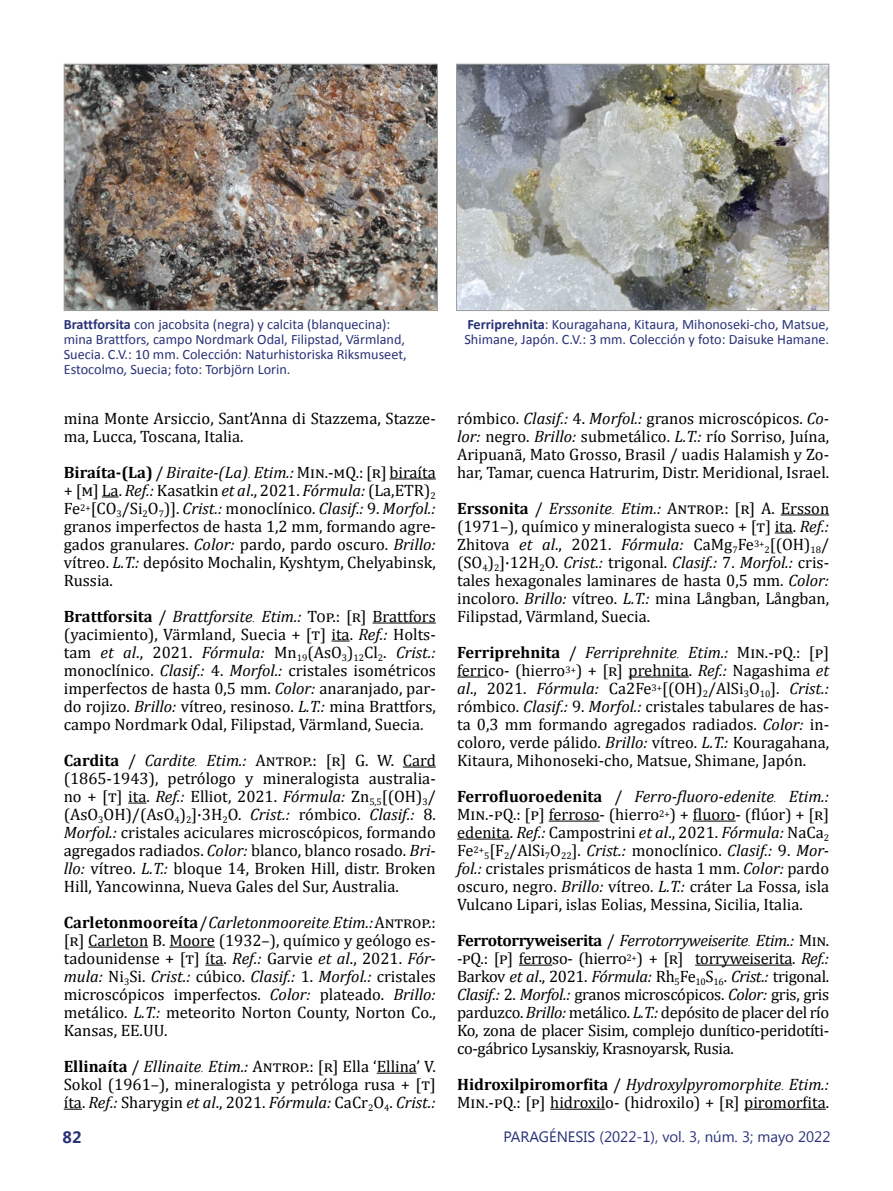
<style>
.page{position:relative;width:893px;height:1191px;background:#fff}
.page>*{position:absolute;margin:0;border:0;box-sizing:border-box;transform-origin:0 0}
.Párrafo_2_columnas{font:16.5px/18px "Cambria";color:#000;text-align:justify}
.t1{font:700 16.5px "Segoe UI";color:#283277}
.t2{font:15px "Segoe UI";color:#283277}
.pie_foto_artículo_ve{font:14.25px/15px "Calibri";color:#283277;text-align:justify}
.s1{font-weight:700}
.s2{font-style:italic}
.s3{font-family:"Times New Roman";font-style:italic;font-size:12px}
</style>
<div class="page">
<hr style="left:389px;top:478px;width:47px;height:1px;background:#000">
<svg style="left:102px;top:496px;width:17px;height:1px"></svg>
<hr style="left:373px;top:622px;width:63px;height:1px;background:#000">
<svg style="left:331px;top:640px;width:19px;height:1px"></svg>
<hr style="left:403px;top:766px;width:33px;height:1px;background:#000">
<svg style="left:128px;top:802px;width:18px;height:1px"></svg>
<hr style="left:88px;top:946px;width:60px;height:1px;background:#000">
<hr style="left:169px;top:946px;width:46px;height:1px;background:#000">
<svg style="left:205px;top:964px;width:19px;height:1px"></svg>
<hr style="left:377px;top:1072px;width:40px;height:1px;background:#000">
<svg style="left:64px;top:1108px;width:18px;height:1px"></svg>
<hr style="left:781px;top:514px;width:48px;height:1px;background:#000">
<svg style="left:775px;top:532px;width:18px;height:1px"></svg>
<hr style="left:457px;top:676px;width:31px;height:1px;background:#000">
<hr style="left:628px;top:676px;width:61px;height:1px;background:#000">
<hr style="left:549px;top:820px;width:51px;height:1px;background:#000">
<hr style="left:693px;top:820px;width:43px;height:1px;background:#000">
<hr style="left:457px;top:838px;width:53px;height:1px;background:#000">
<hr style="left:519px;top:964px;width:33px;height:1px;background:#000">
<hr style="left:695px;top:964px;width:97px;height:1px;background:#000">
<hr style="left:550px;top:1108px;width:55px;height:1px;background:#000">
<hr style="left:744px;top:1108px;width:82px;height:1px;background:#000">
<img style="left:66px;top:66px;width:370px;height:243px">
<div style="left:64px;top:64px;width:374px;height:247px;border:1px solid #9d9d9c"></div>
<img style="left:458px;top:66px;width:369px;height:243px">
<div style="left:456px;top:64px;width:373px;height:247px;border:1px solid #9d9d9c"></div>
<p class="pie_foto_artículo_ve" style="left:64px;top:317px;width:328px"><span class="s1">Brattforsita</span> con jacobsita (negra) y calcita (blanquecina):</p>
<p class="pie_foto_artículo_ve" style="left:64px;top:332px;width:344px">mina Brattfors, campo Nordmark Odal, Filipstad, Värmland, Suecia. C.V.: 10 mm. Colección: Naturhistoriska Riksmuseet, Estocolmo, Suecia; foto: Torbjörn Lorin.</p>
<p class="Párrafo_2_columnas" style="left:64px;top:409px;width:374px">mina Monte Arsiccio, Sant’Anna di Stazzema, Stazze&shy;ma, Lucca, Toscana, Italia.</p>
<p class="Párrafo_2_columnas" style="left:64px;top:463px;width:374px"><span class="s1">Biraíta-(La)</span> / <span class="s2">Biraite-(La)</span><span class="s3">.</span> <span class="s2">Etim.:</span> Min.-mQ.: [r] biraíta + [m] La. <span class="s2">Ref.:</span> Kasatkin <span class="s2">et al</span>., 2021. <span class="s2">Fórmula:</span> (La,ETR)<sub>2<br></sub>Fe<sup>2+</sup>[CO<sub>3</sub>/Si<sub>2</sub>O<sub>7</sub>)]. <span class="s2">Crist.:</span> monoclínico. <span class="s2">Clasif.:</span> 9. <span class="s2">Morfol.: </span>granos imperfectos de hasta 1,2 mm, formando agre&shy;gados granulares. <span class="s2">Color:</span> pardo, pardo oscuro. <span class="s2">Brillo: </span>vítreo. <span class="s2">L.T.:</span> depósito Mochalin, Kyshtym, Chelyabinsk, Russia.</p>
<p class="Párrafo_2_columnas" style="left:64px;top:607px;width:374px"><span class="s1">Brattforsita</span> / <span class="s2">Brattforsite</span><span class="s3">.</span> <span class="s2">Etim.:</span> Top.: [r] Brattfors (yacimiento), Värmland, Suecia + [t] ita. <span class="s2">Ref.:</span> Holts&shy;tam <span class="s2">et al</span>., 2021. <span class="s2">Fórmula:</span> Mn<sub>19</sub>(AsO<sub>3</sub>)<sub>12</sub>Cl<sub>2</sub>. <span class="s2">Crist.: </span>monoclínico. <span class="s2">Clasif.:</span> 4. <span class="s2">Morfol.:</span> cristales isométricos imperfectos de hasta 0,5 mm. <span class="s2">Color:</span> anaranjado, par&shy;do rojizo. <span class="s2">Brillo:</span> vítreo, resinoso. <span class="s2">L.T.:</span> mina Brattfors, campo Nordmark Odal, Filipstad, Värmland, Suecia.</p>
<p class="Párrafo_2_columnas" style="left:64px;top:751px;width:374px"><span class="s1">Cardita</span> / <span class="s2">Cardite</span><span class="s3">.</span> <span class="s2">Etim.:</span> Antrop.: [r] G. W. Card (1865-1943), petrólogo y mineralogista australia&shy;no + [t] ita. <span class="s2">Ref.:</span> Elliot, 2021. <span class="s2">Fórmula:</span> Zn<sub>5,5</sub>[(OH)<sub>3</sub>/ (AsO<sub>3</sub>OH)/(AsO<sub>4</sub>)<sub>2</sub>]·3H<sub>2</sub>O. <span class="s2">Crist.:</span> rómbico. <span class="s2">Clasif.:</span> 8.<br><span class="s2">Morfol.:</span> cristales aciculares microscópicos, formando agregados radiados. <span class="s2">Color:</span> blanco, blanco rosado. <span class="s2">Bri&shy;llo:</span> vítreo. <span class="s2">L.T.:</span> bloque 14, Broken Hill, distr. Broken Hill, Yancowinna, Nueva Gales del Sur, Australia.</p>
<p class="Párrafo_2_columnas" style="left:64px;top:913px;width:374px"><span class="s1">Carletonmooreíta</span> / <span class="s2">Carletonmooreite</span><span class="s3">.</span> <span class="s2">Etim.:</span> Antrop.: [r] Carleton B. Moore (1932–), químico y geólogo es&shy;tadounidense + [t] íta. <span class="s2">Ref.:</span> Garvie <span class="s2">et al</span>., 2021. <span class="s2">Fór&shy;mula:</span> Ni<sub>3</sub>Si. <span class="s2">Crist.:</span> cúbico. <span class="s2">Clasif.:</span> 1. <span class="s2">Morfol.:</span> cristales microscópicos imperfectos. <span class="s2">Color:</span> plateado. <span class="s2">Brillo: </span>metálico. <span class="s2">L.T.:</span> meteorito Norton County, Norton Co., Kansas, EE.UU.</p>
<p class="Párrafo_2_columnas" style="left:64px;top:1057px;width:374px"><span class="s1">Ellinaíta</span> / <span class="s2">Ellinaite</span><span class="s3">.</span> <span class="s2">Etim.:</span> Antrop.: [r] Ella ‘Ellina’ V.<br>Sokol (1961–), mineralogista y petróloga rusa + [t] íta. <span class="s2">Ref.:</span> Sharygin <span class="s2">et al</span>., 2021. <span class="s2">Fórmula:</span> CaCr<sub>2</sub>O<sub>4</sub>. <span class="s2">Crist.:</span></p>
<p class="pie_foto_artículo_ve" style="left:464px;top:317px;width:366px"><span class="s1">Ferriprehnita</span>: Kouragahana, Kitaura, Mihonoseki-cho, Matsue,<br>Shimane, Japón. C.V.: 3 mm. Colección y foto: Daisuke Hamane.</p>
<p class="Párrafo_2_columnas" style="left:457px;top:409px;width:374px">rómbico. <span class="s2">Clasif.:</span> 4. <span class="s2">Morfol.:</span> granos microscópicos. <span class="s2">Co&shy;lor:</span> negro. <span class="s2">Brillo:</span> submetálico. <span class="s2">L.T.:</span> río Sorriso, Juína, Aripuanã, Mato Grosso, Brasil / uadis Halamish y Zo&shy;har, Tamar, cuenca Hatrurim, Distr. Meridional, Israel.</p>
<p class="Párrafo_2_columnas" style="left:457px;top:499px;width:374px"><span class="s1">Erssonita</span> / <span class="s2">Erssonite</span><span class="s3">.</span> <span class="s2">Etim.:</span> Antrop.: [r] A. Ersson (1971–), químico y mineralogista sueco + [t] ita. <span class="s2">Ref.:<br></span>Zhitova <span class="s2">et al</span>., 2021. <span class="s2">Fórmula:</span> CaMg<sub>7</sub>Fe<sup>3+</sup><sub>2</sub>[(OH)<sub>18</sub>/ (SO<sub>4</sub>)<sub>2</sub>]·12H<sub>2</sub>O. <span class="s2">Crist.:</span> trigonal. <span class="s2">Clasif.:</span> 7. <span class="s2">Morfol.:</span> cris&shy;tales hexagonales laminares de hasta 0,5 mm. <span class="s2">Color: </span>incoloro. <span class="s2">Brillo:</span> vítreo. <span class="s2">L.T.:</span> mina Långban, Långban, Filipstad, Värmland, Suecia.</p>
<p class="Párrafo_2_columnas" style="left:457px;top:643px;width:374px"><span class="s1">Ferriprehnita</span> / <span class="s2">Ferriprehnite</span><span class="s3">.</span> <span class="s2">Etim.:</span> Min.-pQ.: [p] ferrico- (hierro<sup>3+</sup>) + [r] prehnita. <span class="s2">Ref.:</span> Nagashima <span class="s2">et al</span>., 2021. <span class="s2">Fórmula:</span> Ca2Fe<sup>3+</sup>[(OH)<sub>2</sub>/AlSi<sub>3</sub>O<sub>10</sub>]. <span class="s2">Crist.: </span>rómbico. <span class="s2">Clasif.:</span> 9. <span class="s2">Morfol.:</span> cristales tabulares de has&shy;ta 0,3 mm formando agregados radiados. <span class="s2">Color:</span> in&shy;coloro, verde pálido. <span class="s2">Brillo:</span> vítreo. <span class="s2">L.T.:</span> Kouragahana, Kitaura, Mihonoseki-cho, Matsue, Shimane, Japón.</p>
<p class="Párrafo_2_columnas" style="left:457px;top:787px;width:374px"><span class="s1">Ferrofluoroedenita</span> / <span class="s2">Ferro-fluoro-edenite</span><span class="s3">.</span> <span class="s2">Etim.:<br></span>Min.-pQ.: [p] ferroso- (hierro<sup>2+</sup>) + fluoro- (flúor) + [r] edenita. <span class="s2">Ref.:</span> Campostrini <span class="s2">et al</span>., 2021. <span class="s2">Fórmula:</span> NaCa<sub>2<br></sub>Fe<sup>2+</sup><sub>5</sub>[F<sub>2</sub>/AlSi<sub>7</sub>O<sub>22</sub>]. <span class="s2">Crist.:</span> monoclínico. <span class="s2">Clasif.:</span> 9. <span class="s2">Mor&shy;fol.:</span> cristales prismáticos de hasta 1 mm. <span class="s2">Color:</span> pardo oscuro, negro. <span class="s2">Brillo:</span> vítreo. <span class="s2">L.T.:</span> cráter La Fossa, isla Vulcano Lipari, islas Eolias, Messina, Sicilia, Italia.</p>
<p class="Párrafo_2_columnas" style="left:457px;top:931px;width:374px"><span class="s1">Ferrotorryweiserita</span> / <span class="s2">Ferrotorryweiserite</span><span class="s3">.</span> <span class="s2">Etim.:</span> Min. -pQ.: [p] ferroso- (hierro<sup>2+</sup>) + [r] torryweiserita. <span class="s2">Ref.:<br></span>Barkov <span class="s2">et al</span>., 2021. <span class="s2">Fórmula:</span> Rh<sub>5</sub>Fe<sub>10</sub>S<sub>16</sub>. <span class="s2">Crist.:</span> trigonal.<br><span class="s2">Clasif.:</span> 2. <span class="s2">Morfol.:</span> granos microscópicos. <span class="s2">Color:</span> gris, gris parduzco. <span class="s2">Brillo:</span> metálico. <span class="s2">L.T.:</span> depósito de placer del río Ko, zona de placer Sisim, complejo dunítico-peridotíti&shy;co-gábrico Lysanskiy, Krasnoyarsk, Rusia.</p>
<p class="Párrafo_2_columnas" style="left:457px;top:1075px;width:374px"><span class="s1">Hidroxilpiromorfita</span> / <span class="s2">Hydroxylpyromorphite</span><span class="s3">.</span> <span class="s2">Etim.:<br></span>Min.-pQ.: [p] hidroxilo- (hidroxilo) + [r] piromorfita.</p>
<p class="t1" style="left:63px;top:1125px;width:20px">82</p>
<p class="t2" style="left:503px;top:1126px;width:328px">PARAGÉNESIS (2022-1), vol. 3, núm. 3; mayo 2022</p>
</div>
